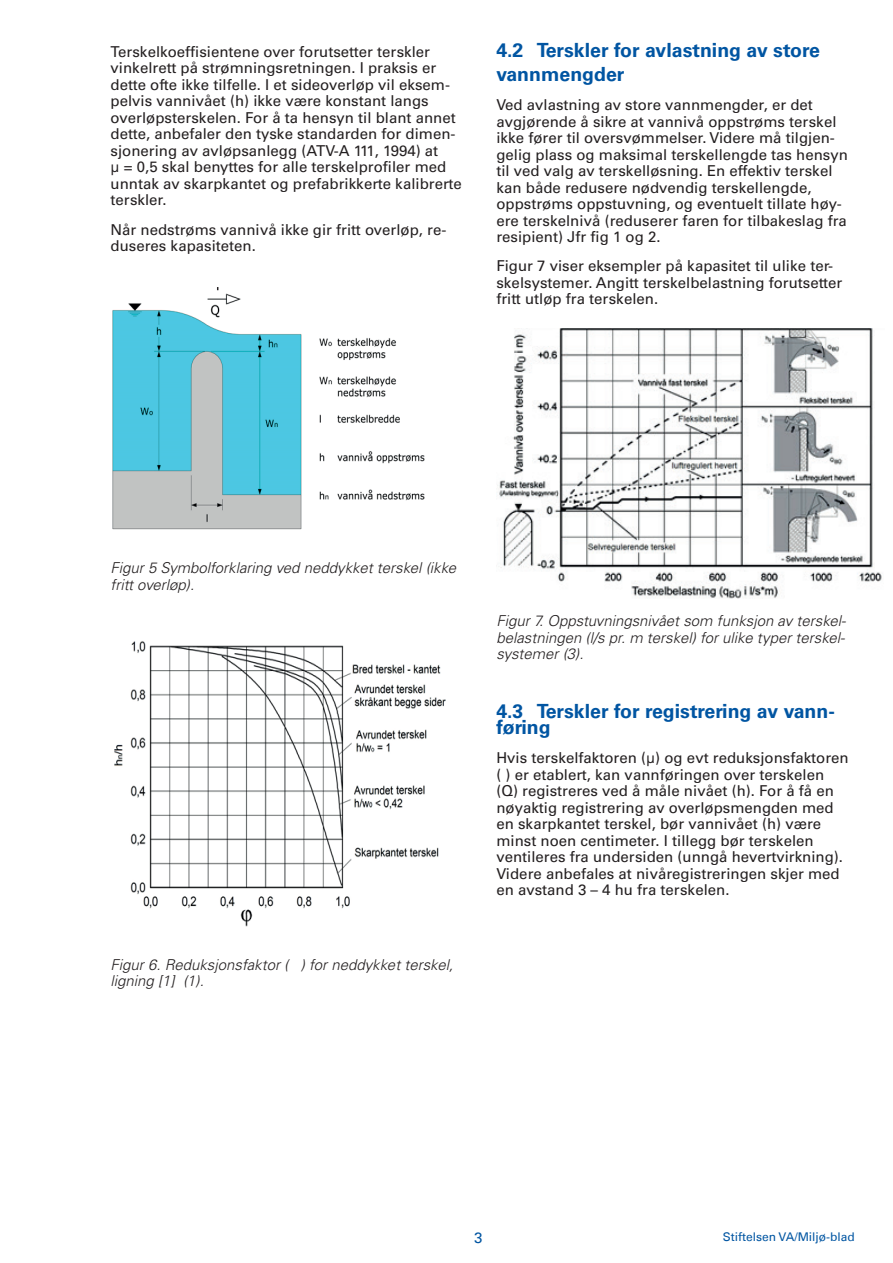
<style>
.page{position:relative;width:893px;height:1263px;background:#fff}
.page>*{position:absolute;margin:0;border:0;box-sizing:border-box;transform-origin:0 0}
.t1{font:700 19.5px/23.4px "Univers LT";color:#0155a2}
.t2{font:15px/16.5px "Univers LT";color:#231f20}
.t3{font:italic 300 15px/16.5px "Univers LT";color:#231f20}
.t4{font:15px "Univers LT";color:#0155a2}
.t5{font:12px "Univers Com 55 Roman";color:#0155a2}
</style>
<div class="page">
<img style="left:112px;top:293px;width:313px;height:237px">
<img style="left:114px;top:641px;width:332px;height:286px">
<img style="left:497px;top:328px;width:385px;height:271px">
<p class="t2" style="left:111px;top:43px;width:353px">Terskelkoeffisientene over forutsetter terskler vinkelrett på strømningsretningen. I praksis er dette ofte ikke tilfelle. I et sideoverløp vil eksem&shy;pelvis vannivået (h) ikke være konstant langs overløpsterskelen. For å ta hensyn til blant annet dette, anbefaler den tyske standarden for dimen&shy;sjonering av avløpsanlegg (ATV-A 111, 1994) at<br>µ = 0,5 skal benyttes for alle terskelprofiler med unntak av skarpkantet og prefabrikkerte kalibrerte terskler.</p>
<p class="t2" style="left:111px;top:221px;width:337px">Når nedstrøms vannivå ikke gir fritt overløp, re&shy;duseres kapasiteten.</p>
<h1 class="t1" style="left:496px;top:39px;width:325px">4.2 Terskler for avlastning av store vannmengder</h1>
<p class="t2" style="left:496px;top:97px;width:353px">Ved avlastning av store vannmengder, er det avgjørende å sikre at vannivå oppstrøms terskel ikke fører til oversvømmelser. Videre må tilgjen&shy;gelig plass og maksimal terskellengde tas hensyn til ved valg av terskelløsning. En effektiv terskel kan både redusere nødvendig terskellengde, oppstrøms oppstuvning, og eventuelt tillate høy&shy;ere terskelnivå (reduserer faren for tilbakeslag fra resipient) Jfr fig 1 og 2.</p>
<p class="t2" style="left:496px;top:258px;width:348px">Figur 7 viser eksempler på kapasitet til ulike ter&shy;skelsystemer. Angitt terskelbelastning forutsetter fritt utløp fra terskelen.</p>
<p class="t3" style="left:111px;top:559px;width:347px">Figur 5 Symbolforklaring ved neddykket terskel (ikke fritt overløp).</p>
<p class="t3" style="left:111px;top:956px;width:344px">Figur 6. Reduksjonsfaktor ( φ ) for neddykket terskel, ligning [1] (1).</p>
<p class="t3" style="left:496px;top:612px;width:351px;text-align:justify">Figur 7. Oppstuvningsnivået som funksjon av terskel&shy;belastningen (l/s pr. m terskel) for ulike typer terskel&shy;systemer (3).</p>
<h1 class="t1" style="left:496px;top:703px;width:340px;line-height:16.5px">4.3 Terskler for registrering av vann&shy;føring</h1>
<p class="t2" style="left:496px;top:750px;width:354px">Hvis terskelfaktoren (µ) og evt reduksjonsfaktoren (φ) er etablert, kan vannføringen over terskelen (Q) registreres ved å måle nivået (h). For å få en nøyaktig registrering av overløpsmengden med en skarpkantet terskel, bør vannivået (h) være minst noen centimeter. I tillegg bør terskelen ventileres fra undersiden (unngå hevertvirkning).<br>Videre anbefales at nivåregistreringen skjer med en avstand 3 – 4 hu fra terskelen.</p>
<p class="t4" style="left:474px;top:1229px;width:10px">3</p>
<p class="t5" style="left:723px;top:1230px;width:134px">Stiftelsen VA/Miljø-blad</p>
</div>
